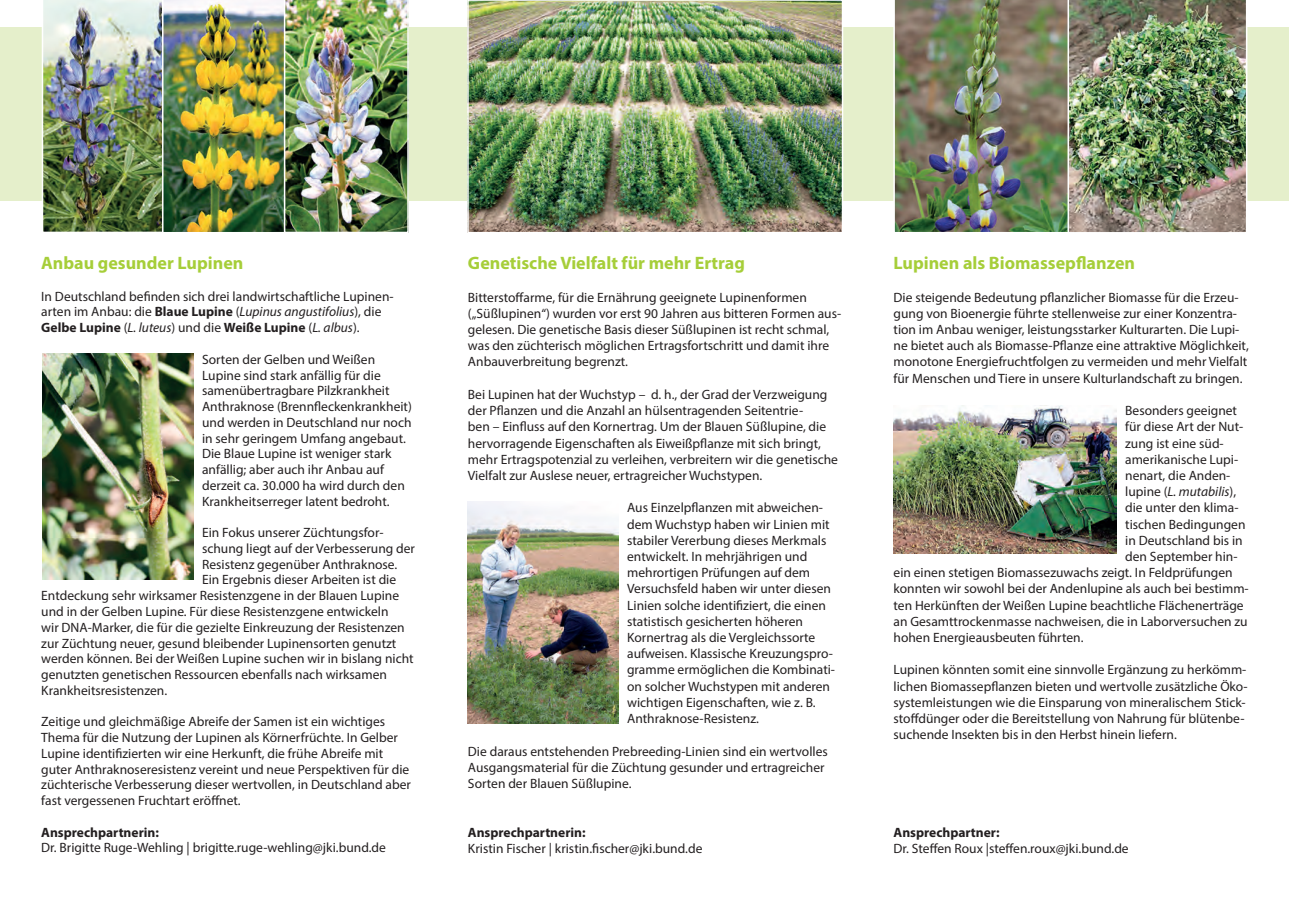
<style>
.page{position:relative;width:1289px;height:919px;background:#fff}
.page>*{position:absolute;margin:0;border:0;box-sizing:border-box;transform-origin:0 0}
.t1{font:700 18px "Myriad Pro";color:#a6ce39}
.t2{font:13.5px/16.2px "Myriad Pro";color:#231f20}
.t3{font:700 13.5px "Myriad Pro";color:#231f20}
.t4{font:italic 13.5px "Myriad Pro";color:#231f20}
.s1{font-weight:700}
.s2{font-style:italic}
.s3{font-style:normal}
</style>
<div class="page">
<div style="left:1px;top:27px;width:1287px;height:174px;background:#e5efcb"></div>
<img style="left:470px;top:3px;width:370px;height:227px">
<div style="left:467px;top:0;width:376px;height:233px;border:2px solid #fff"></div>
<img style="left:893px;top:0;width:354px;height:232px">
<img style="left:42px;top:0;width:367px;height:233px">
<img style="left:43px;top:353px;width:150px;height:226px">
<img style="left:468px;top:501px;width:150px;height:222px">
<img style="left:893px;top:405px;width:223px;height:148px">
<h1 class="t1" style="left:41px;top:251px;width:204px">Anbau gesunder Lupinen</h1>
<p class="t2" style="left:41px;top:288px;width:354px;line-height:15.8px">In Deutschland befinden sich drei landwirtschaftliche Lupinen&shy;arten im Anbau: die <span class="s1">Blaue Lupine</span> (<span class="s2">Lupinus angustifolius</span>), die<br><span class="s1">Gelbe Lupine</span> (<span class="s2">L. luteus</span>) und die <span class="s1">Weiße Lupine</span> (<span class="s2">L. albus</span>).</p>
<p class="t2" style="left:202px;top:351px;width:211px;line-height:15.8px">Sorten der Gelben und Weißen Lupine sind stark anfällig für die samenübertragbare Pilzkrankheit Anthraknose (Brennfleckenkrankheit) und werden in Deutschland nur noch in sehr geringem Umfang angebaut.<br>Die Blaue Lupine ist weniger stark anfällig; aber auch ihr Anbau auf derzeit ca. 30.000 ha wird durch den Krankheitserreger latent bedroht.</p>
<p class="t2" style="left:202px;top:524px;width:183px">Ein Fokus unserer Züchtungsfor-</p>
<p class="t2" style="left:202px;top:540px;width:214px">schung liegt auf der Verbesserung der</p>
<p class="t2" style="left:202px;top:556px;width:197px">Resistenz gegenüber Anthraknose.</p>
<p class="t2" style="left:202px;top:571px;width:196px">Ein Ergebnis dieser Arbeiten ist die</p>
<p class="t2" style="left:41px;top:587px;width:359px">Entdeckung sehr wirksamer Resistenzgene in der Blauen Lupine</p>
<p class="t2" style="left:41px;top:603px;width:349px">und in der Gelben Lupine. Für diese Resistenzgene entwickeln</p>
<p class="t2" style="left:41px;top:619px;width:365px">wir DNA-Marker, die für die gezielte Einkreuzung der Resistenzen</p>
<p class="t2" style="left:41px;top:634px;width:357px">zur Züchtung neuer, gesund bleibender Lupinensorten genutzt</p>
<p class="t2" style="left:41px;top:650px;width:374px">werden können. Bei der Weißen Lupine suchen wir in bislang nicht</p>
<p class="t2" style="left:41px;top:666px;width:347px">genutzten genetischen Ressourcen ebenfalls nach wirksamen</p>
<p class="t2" style="left:41px;top:682px;width:127px">Krankheitsresistenzen.</p>
<p class="t2" style="left:41px;top:713px;width:371px;line-height:15.8px">Zeitige und gleichmäßige Abreife der Samen ist ein wichtiges Thema für die Nutzung der Lupinen als Körnerfrüchte. In Gelber Lupine identifizierten wir eine Herkunft, die frühe Abreife mit guter Anthraknoseresistenz vereint und neue Perspektiven für die züchterische Verbesserung dieser wertvollen, in Deutschland aber fast vergessenen Fruchtart eröffnet.</p>
<p class="t3" style="left:41px;top:823px;width:119px">Ansprechpartnerin:</p>
<p class="t2" style="left:41px;top:839px;width:346px">Dr. Brigitte Ruge-Wehling | brigitte.ruge-wehling@jki.bund.de</p>
<h1 class="t1" style="left:468px;top:251px;width:278px">Genetische Vielfalt für mehr Ertrag</h1>
<p class="t2" style="left:468px;top:289px;width:375px">Bitterstoffarme, für die Ernährung geeignete Lupinenformen („Süßlupinen“) wurden vor erst 90 Jahren aus bitteren Formen aus&shy;gelesen. Die genetische Basis dieser Süßlupinen ist recht schmal, was den züchterisch möglichen Ertragsfortschritt und damit ihre Anbauverbreitung begrenzt.</p>
<p class="t2" style="left:468px;top:386px;width:371px">Bei Lupinen hat der Wuchstyp – d. h., der Grad der Verzweigung der Pflanzen und die Anzahl an hülsentragenden Seitentrie-<br>ben – Einfluss auf den Kornertrag. Um der Blauen Süßlupine, die hervorragende Eigenschaften als Eiweißpflanze mit sich bringt, mehr Ertragspotenzial zu verleihen, verbreitern wir die genetische Vielfalt zur Auslese neuer, ertragreicher Wuchstypen.</p>
<p class="t2" style="left:627px;top:499px;width:209px">Aus Einzelpflanzen mit abweichen&shy;dem Wuchstyp haben wir Linien mit stabiler Vererbung dieses Merkmals entwickelt. In mehrjährigen und mehrortigen Prüfungen auf dem Versuchsfeld haben wir unter diesen Linien solche identifiziert, die einen statistisch gesicherten höheren Kornertrag als die Vergleichssorte aufweisen. Klassische Kreuzungspro&shy;gramme ermöglichen die Kombinati&shy;on solcher Wuchstypen mit anderen wichtigen Eigenschaften, wie z. B.<br>Anthraknose-Resistenz.</p>
<p class="t2" style="left:468px;top:742px;width:361px">Die daraus entstehenden Prebreeding-Linien sind ein wertvolles<br>Ausgangsmaterial für die Züchtung gesunder und ertragreicher<br>Sorten der Blauen Süßlupine.</p>
<p class="t3" style="left:468px;top:823px;width:119px">Ansprechpartnerin:</p>
<p class="t2" style="left:468px;top:839px;width:236px">Kristin Fischer | kristin.fischer@jki.bund.de</p>
<h1 class="t1" style="left:893px;top:251px;width:243px">Lupinen als Biomassepflanzen</h1>
<p class="t2" style="left:893px;top:289px;width:357px">Die steigende Bedeutung pflanzlicher Biomasse für die Erzeu&shy;gung von Bioenergie führte stellenweise zur einer Konzentra&shy;tion im Anbau weniger, leistungsstarker Kulturarten. Die Lupi&shy;ne bietet auch als Biomasse-Pflanze eine attraktive Möglichkeit, monotone Energiefruchtfolgen zu vermeiden und mehr Vielfalt für Menschen und Tiere in unsere Kulturlandschaft zu bringen.</p>
<p class="t2" style="left:1125px;top:402px;width:113px">Besonders geeignet</p>
<p class="t2" style="left:1125px;top:418px;width:119px">für diese Art der Nut-</p>
<p class="t2" style="left:1125px;top:434px;width:100px">zung ist eine süd-</p>
<p class="t2" style="left:1125px;top:451px;width:114px">amerikanische Lupi-</p>
<p class="t2" style="left:1125px;top:467px;width:107px">nenart, die Anden-</p>
<p class="t4" style="left:1125px;top:483px;width:112px"><span class="s3">lupine (</span>L. mutabilis<span class="s3">),</span></p>
<p class="t2" style="left:1125px;top:499px;width:115px">die unter den klima-</p>
<p class="t2" style="left:1125px;top:515px;width:122px">tischen Bedingungen</p>
<p class="t2" style="left:1125px;top:532px;width:119px">in Deutschland bis in</p>
<p class="t2" style="left:1125px;top:548px;width:114px">den September hin-</p>
<p class="t2" style="left:893px;top:564px;width:340px">ein einen stetigen Biomassezuwachs zeigt. In Feldprüfungen</p>
<p class="t2" style="left:893px;top:580px;width:357px">konnten wir sowohl bei der Andenlupine als auch bei bestimm-</p>
<p class="t2" style="left:893px;top:596px;width:351px">ten Herkünften der Weißen Lupine beachtliche Flächenerträge</p>
<p class="t2" style="left:893px;top:613px;width:355px">an Gesamttrockenmasse nachweisen, die in Laborversuchen zu</p>
<p class="t2" style="left:893px;top:629px;width:191px">hohen Energieausbeuten führten.</p>
<p class="t2" style="left:893px;top:661px;width:355px">Lupinen könnten somit eine sinnvolle Ergänzung zu herkömm&shy;lichen Biomassepflanzen bieten und wertvolle zusätzliche Öko&shy;systemleistungen wie die Einsparung von mineralischem Stick&shy;stoffdünger oder die Bereitstellung von Nahrung für blütenbe&shy;suchende Insekten bis in den Herbst hinein liefern.</p>
<p class="t3" style="left:893px;top:823px;width:107px">Ansprechpartner:</p>
<p class="t2" style="left:893px;top:839px;width:237px">Dr. Steffen Roux |steffen.roux@jki.bund.de</p>
</div>
